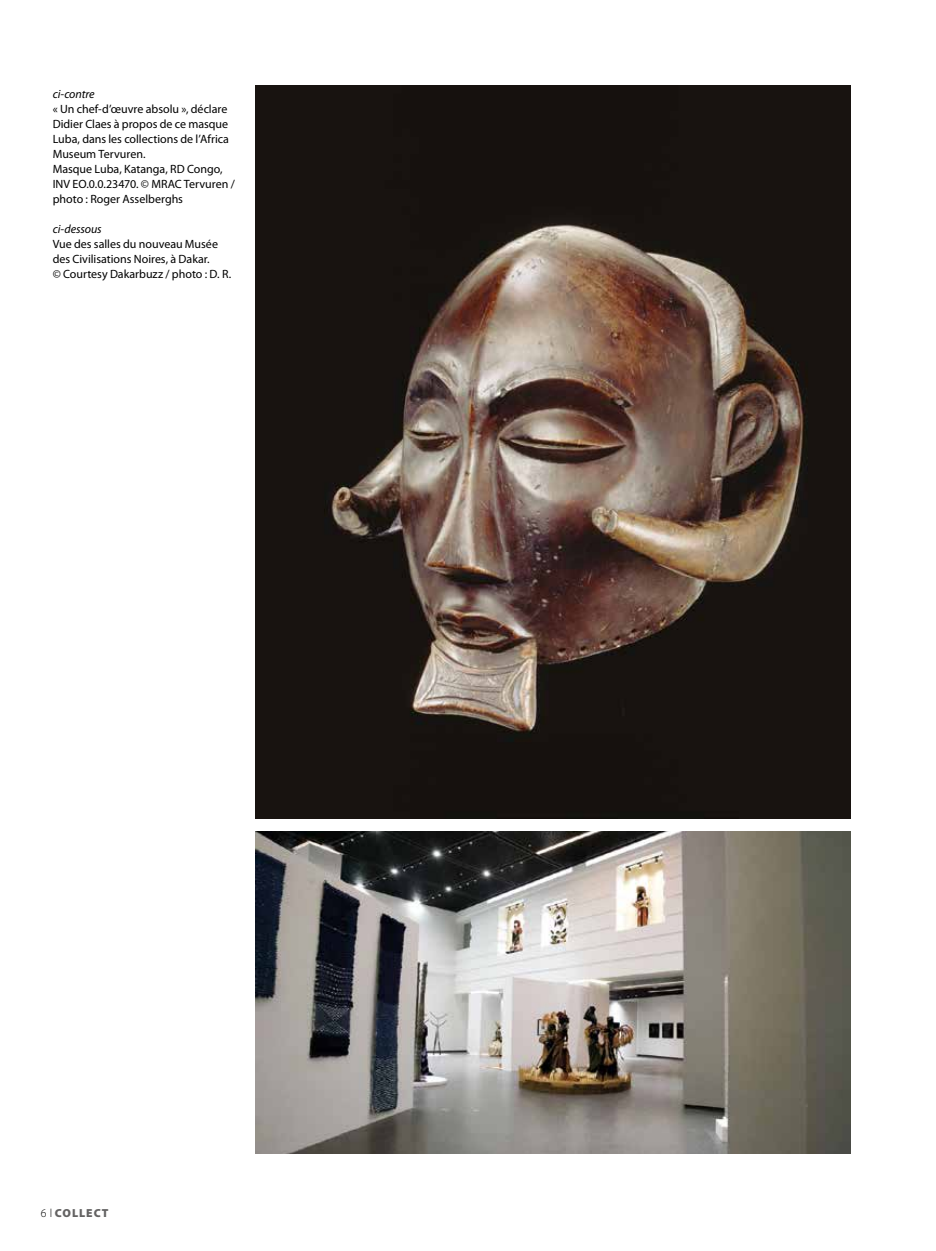
<style>
.page{position:relative;width:936px;height:1251px;background:#fff}
.page>*{position:absolute;margin:0;border:0;box-sizing:border-box;transform-origin:0 0}
.t1{font:12px/15px "Myriad Pro";color:#000}
.t2{font:italic 12px "Myriad Pro";letter-spacing:-.005em;color:#000}
.t3{font:900 11.7px "Myriad Pro";letter-spacing:.08em;color:#646363}
.s1{font-weight:300;color:#000}
</style>
<div class="page">
<img style="left:255px;top:85px;width:595px;height:732px">
<img style="left:255px;top:831px;width:595px;height:321px">
<p class="t2" style="left:53px;top:87px;width:43px">ci-contre</p>
<p class="t1" style="left:53px;top:101px;width:183px">« Un chef-d’œuvre absolu », déclare<br>Didier Claes à propos de ce masque<br>Luba, dans les collections de l’Africa<br>Museum Tervuren.<br>Masque Luba, Katanga, RD Congo,<br>INV EO.0.0.23470. © MRAC Tervuren / photo : Roger Asselberghs</p>
<p class="t2" style="left:53px;top:222px;width:50px">ci-dessous</p>
<p class="t1" style="left:53px;top:236px;width:180px">Vue des salles du nouveau Musée des Civilisations Noires, à Dakar.<br>© Courtesy Dakarbuzz / photo : D. R.</p>
<p class="t3" style="left:41px;top:1205px;width:69px"><span class="s1">6 l</span> COLLECT</p>
</div>
